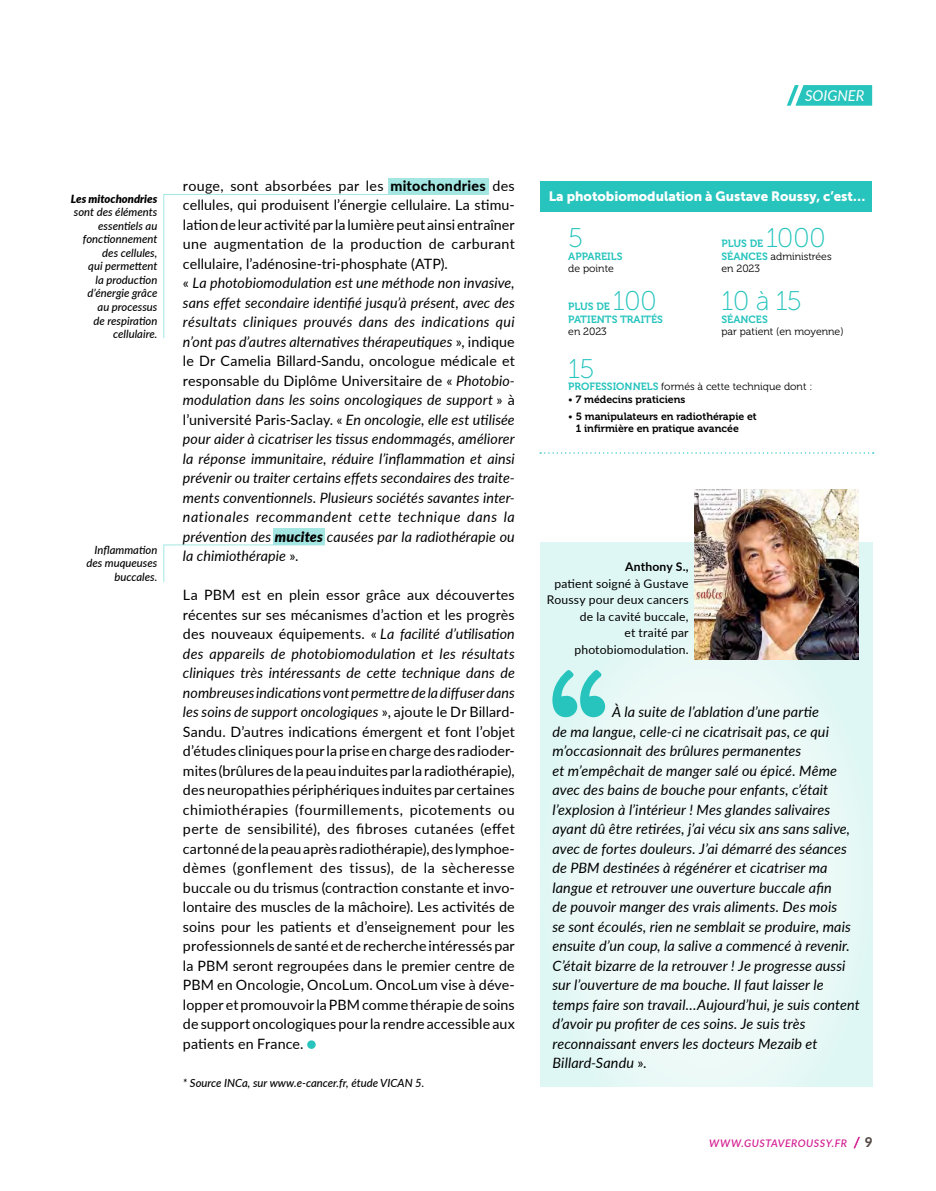
<style>
.page{position:relative;width:936px;height:1191px;background:#fff}
.page>*{position:absolute;margin:0;border:0;box-sizing:border-box;transform-origin:0 0}
.t1{font:27px "Museo Sans 100";letter-spacing:-.025em;color:#27c4bd}
.t2{font:italic 15px "Lato";color:#fff}
.t3{font:italic 14.25px/19.5px "Lato";letter-spacing:.01em;color:#000}
.t4{font:14.25px/19.5px "Lato";letter-spacing:.01em;color:#000;text-align:justify}
.t5{font:13.5px "Museo Sans 900";color:#fff}
.t6{font:800 13.5px "Lato";color:#534a46}
.t7{font:12px/16.5px "Lato";letter-spacing:.015em;color:#000;text-align:right}
.t8{font:700 12px "Lato";letter-spacing:.015em;color:#000}
.t9{font:italic 500 11.25px/13.5px "Lato";color:#000;text-align:right}
.t10{font:italic 900 11.25px "Lato";color:#000}
.t11{font:10.5px/12.6px "Museo 300";color:#000}
.t12{font:10.5px/12.6px "Museo 700";color:#000}
.t13{font:10.5px "Museo 700";color:#27c4bd}
.t14{font:italic 600 10.5px "Lato";letter-spacing:.045em;color:#d42394}
.s1{font-style:normal}
.s2{font-weight:800;font-style:normal}
.s3{font-weight:900}
.s4{font-style:italic}
.s5{font-family:"Museo 700";color:#27c4bd}
.s6{font-family:"Museo 300"}
</style>
<div class="page">
<div style="left:388px;top:178px;width:100px;height:16px;background:#a4e7e2"></div>
<div style="left:273px;top:528px;width:51px;height:17px;background:#a4e7e2"></div>
<svg style="left:163px;top:194px;width:326px;height:145px"></svg>
<svg style="left:163px;top:544px;width:162px;height:39px"></svg>
<svg style="left:853px;top:1136px;width:8px;height:13px"></svg>
<svg style="left:786px;top:85px;width:86px;height:21px"></svg>
<div style="left:307px;top:1040px;width:9px;height:8px;background:#27c4bd;border-radius:50%"></div>
<svg style="left:540px;top:452px;width:333px;height:2px"></svg>
<div style="left:540px;top:181px;width:332px;height:31px;background:#27c4bd"></div>
<div style="left:540px;top:542px;width:333px;height:544px;background:#ebfbfa"></div>
<img style="left:694px;top:490px;width:164px;height:169px">
<svg style="left:552px;top:669px;width:53px;height:48px"></svg>
<p class="t10" style="left:71px;top:190px;width:88px">Les mitochondries</p>
<p class="t9" style="left:74px;top:205px;width:85px">sont des éléments essentiels au fonctionnement des cellules,<br>qui permettent<br>la production d’énergie grâce au processus<br>de respiration cellulaire.</p>
<p class="t9" style="left:86px;top:542px;width:72px">Inflammation des muqueuses buccales.</p>
<p class="t3" style="left:183px;top:175px;width:333px"><span class="s1">rouge, sont absorbées par les</span> <span class="s2">mitochondries</span> <span class="s1">des cellules, qui produisent l’énergie cellulaire. La stimu&shy;lation de leur activité par la lumière peut ainsi entraîner une augmentation de la production de carburant cellulaire, l’adénosine-tri-phosphate (ATP).<br>«</span> La photobiomodulation est une méthode non invasive, sans effet secondaire identifié jusqu’à présent, avec des résultats cliniques prouvés dans des indications qui n’ont pas d’autres alternatives thérapeutiques <span class="s1">», indique le Dr Camelia Billard-Sandu, oncologue médicale et responsable du Diplôme Universitaire de «</span> Photobio&shy;modulation dans les soins oncologiques de support <span class="s1">» à l’université Paris-Saclay. «</span> En oncologie, elle est utilisée pour aider à cicatriser les tissus endommagés, améliorer la réponse immunitaire, réduire l’inflammation et ainsi prévenir ou traiter certains effets secondaires des traite&shy;ments conventionnels. Plusieurs sociétés savantes inter&shy;nationales recommandent cette technique dans la prévention des <span class="s3">mucites</span> causées par la radiothérapie ou la chimiothérapie <span class="s1">».</span></p>
<p class="t4" style="left:183px;top:584px;width:333px">La PBM est en plein essor grâce aux découvertes récentes sur ses mécanismes d’action et les progrès des nouveaux équipements. « <span class="s4">La facilité d’utilisation des appareils de photobiomodulation et les résultats cliniques très intéressants de cette technique dans de nombreuses indications vont permettre de la diffuser dans les soins de support oncologiques</span> », ajoute le Dr Billard-Sandu. D’autres indications émergent et font l’objet d’études cliniques pour la prise en charge des radioder&shy;mites (brûlures de la peau induites par la radiothérapie), des neuropathies périphériques induites par certaines chimiothérapies (fourmillements, picotements ou perte de sensibilité), des fibroses cutanées (effet cartonné de la peau après radiothérapie), des lymphoe&shy;dèmes (gonflement des tissus), de la sècheresse buccale ou du trismus (contraction constante et invo&shy;lontaire des muscles de la mâchoire). Les activités de soins pour les patients et d’enseignement pour les professionnels de santé et de recherche intéressés par la PBM seront regroupées dans le premier centre de PBM en Oncologie, OncoLum. OncoLum vise à déve&shy;lopper et promouvoir la PBM comme thérapie de soins de support oncologiques pour la rendre accessible aux patients en France.</p>
<p class="t9" style="left:183px;top:1076px;width:243px">* Source INCa, sur www.e-cancer.fr, étude VICAN 5.</p>
<p class="t2" style="left:805px;top:85px;width:61px">SOIGNER</p>
<p class="t5" style="left:549px;top:189px;width:318px">La photobiomodulation à Gustave Roussy, c’est…</p>
<h1 class="t1" style="left:568px;top:223px;width:16px">5</h1>
<p class="t13" style="left:568px;top:250px;width:56px">APPAREILS</p>
<p class="t11" style="left:568px;top:263px;width:47px">de pointe</p>
<p class="t13" style="left:568px;top:301px;width:43px">PLUS DE</p>
<h1 class="t1" style="left:612px;top:286px;width:46px">100</h1>
<p class="t13" style="left:568px;top:313px;width:96px">PATIENTS TRAITÉS</p>
<p class="t11" style="left:568px;top:326px;width:40px">en 2023</p>
<p class="t13" style="left:721px;top:238px;width:43px">PLUS DE</p>
<h1 class="t1" style="left:766px;top:223px;width:61px">1 000</h1>
<p class="t11" style="left:721px;top:250px;width:112px"><span class="s5">SÉANCES</span> administrées en 2023</p>
<h1 class="t1" style="left:721px;top:286px;width:82px">10 à 15</h1>
<p class="t13" style="left:721px;top:313px;width:48px">SÉANCES</p>
<p class="t11" style="left:721px;top:326px;width:124px">par patient (en moyenne)</p>
<h1 class="t1" style="left:568px;top:354px;width:28px">15</h1>
<p class="t11" style="left:568px;top:380px;width:245px"><span class="s5">PROFESSIONNELS</span> formés à cette technique dont :</p>
<p class="t12" style="left:568px;top:393px;width:119px"><span class="s6">•</span> 7 médecins praticiens</p>
<p class="t12" style="left:575px;top:410px;width:183px;text-indent:-7px"><span class="s6">•</span> 5 manipulateurs en radiothérapie et<br>1 infirmière en pratique avancée</p>
<p class="t8" style="left:625px;top:558px;width:65px">Anthony S.,</p>
<p class="t7" style="left:546px;top:574px;width:143px">patient soigné à Gustave<br>Roussy pour deux cancers de la cavité buccale,<br>et traité par photobiomodulation.</p>
<p class="t3" style="left:552px;top:701px;width:309px;text-indent:60px">À la suite de l’ablation d’une partie<br>de ma langue, celle-ci ne cicatrisait pas, ce qui m’occasionnait des brûlures permanentes<br>et m’empêchait de manger salé ou épicé. Même avec des bains de bouche pour enfants, c’était l’explosion à l’intérieur ! Mes glandes salivaires ayant dû être retirées, j’ai vécu six ans sans salive, avec de fortes douleurs. J’ai démarré des séances de PBM destinées à régénérer et cicatriser ma langue et retrouver une ouverture buccale afin<br>de pouvoir manger des vrais aliments. Des mois<br>se sont écoulés, rien ne semblait se produire, mais ensuite d’un coup, la salive a commencé à revenir.<br>C’était bizarre de la retrouver ! Je progresse aussi sur l’ouverture de ma bouche. Il faut laisser le temps faire son travail…Aujourd’hui, je suis content d’avoir pu profiter de ces soins. Je suis très reconnaissant envers les docteurs Mezaib et Billard-Sandu <span class="s1">».</span></p>
<p class="t14" style="left:709px;top:1135px;width:139px">WWW.GUSTAVEROUSSY.FR</p>
<p class="t6" style="left:864px;top:1131px;width:9px">9</p>
</div>
